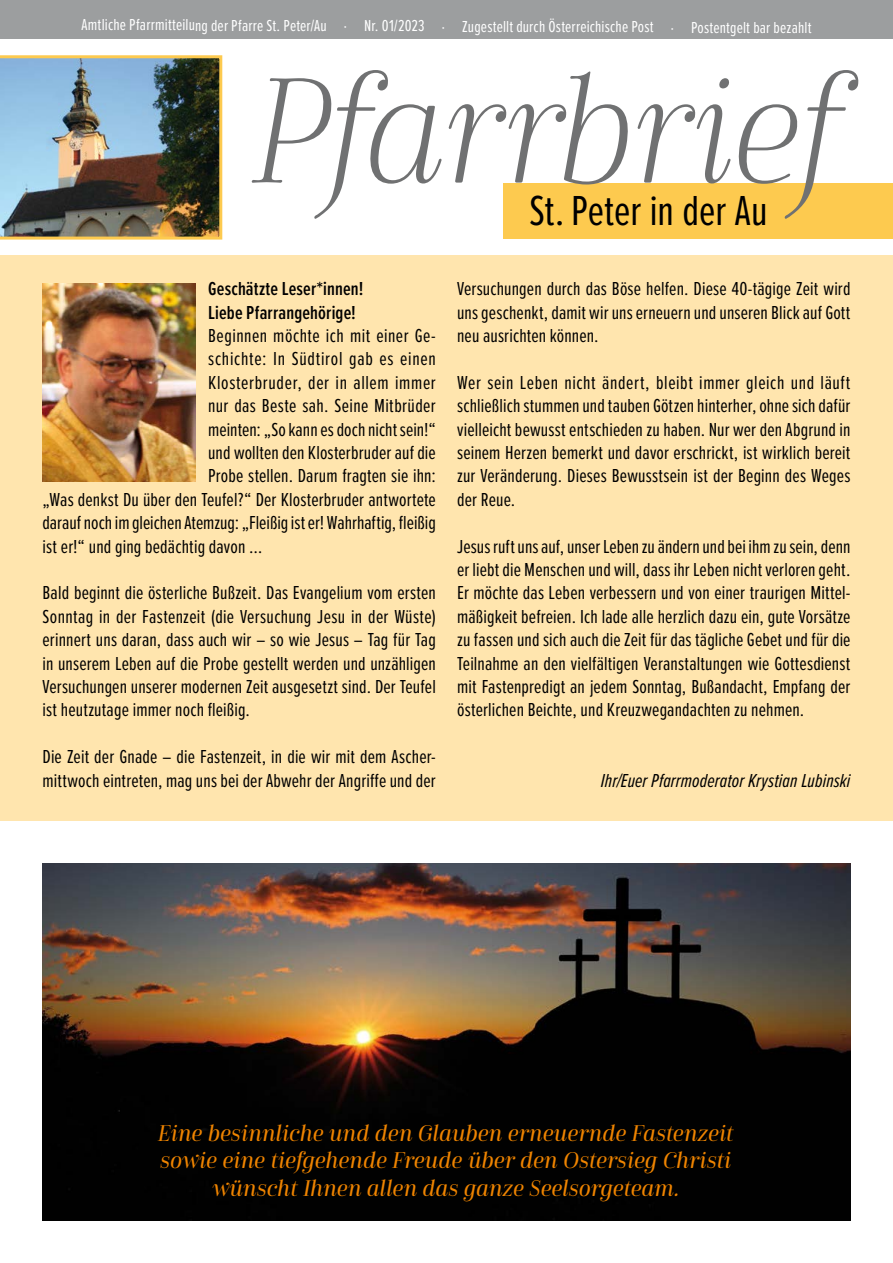
<style>
.page{position:relative;width:893px;height:1263px;background:#fff}
.page>*{position:absolute;margin:0;border:0;box-sizing:border-box;transform-origin:0 0}
.t1{font:148.5px "Cabrito Didone Con Lig It";letter-spacing:-.015em;color:#707172}
.t2{font:43.5px "Proxima Nova Ex Cn";color:#000}
.t3{font:22.5px/27px "Cabrito Didone Con Med It";color:#ef8400;text-align:center}
.t4{font:19.5px/23.4px "Proxima Nova Ex Cn";letter-spacing:.01em;color:#000;text-align:justify}
.t5{font:19.5px "Proxima Nova Ex Cn";letter-spacing:.035em;color:#000}
.t6{font:600 19.5px/23.4px "Proxima Nova Ex Cn";letter-spacing:.01em;color:#000}
.t7{font:italic 19.5px "Proxima Nova Ex Cn";letter-spacing:.005em;color:#000}
.t8{font:16.5px "Proxima Nova Ex Cn";letter-spacing:.005em;color:#fff}
</style>
<div class="page">
<div style="left:503px;top:183px;width:390px;height:56px;background:#fdca4f"></div>
<div style="left:0;top:255px;width:893px;height:566px;background:#ffe5ae"></div>
<div style="left:0;top:0;width:893px;height:38px;background:#9c9e9f"></div>
<img style="left:0;top:55px;width:222px;height:185px">
<img style="left:43px;top:863px;width:807px;height:357px">
<img style="left:42px;top:283px;width:153px;height:199px">
<p class="t8" style="left:82px;top:14px;width:732px">Amtliche Pfarrmitteilung der Pfarre St. Peter/Au ⋅ Nr. 01/2023 ⋅ Zugestellt durch Österreichische Post ⋅ Postentgelt bar bezahlt</p>
<h1 class="t1" style="left:251px;top:47px;width:590px">Pfarrbrief</h1>
<h2 class="t2" style="left:529px;top:179px;width:240px">St. Peter in der Au</h2>
<p class="t6" style="left:208px;top:276px;width:157px">Geschätzte Leser*innen!<br>Liebe Pfarrangehörige!</p>
<p class="t4" style="left:208px;top:323px;width:229px">Beginnen möchte ich mit einer Ge-</p>
<p class="t5" style="left:208px;top:345px;width:229px">schichte: In Südtirol gab es einen</p>
<p class="t5" style="left:208px;top:368px;width:229px">Klosterbruder, der in allem immer</p>
<p class="t4" style="left:208px;top:393px;width:229px">nur das Beste sah. Seine Mitbrüder</p>
<p class="t4" style="left:208px;top:417px;width:229px">meinten: „So kann es doch nicht sein!“</p>
<p class="t4" style="left:208px;top:440px;width:229px">und wollten den Klosterbruder auf die</p>
<p class="t4" style="left:208px;top:463px;width:229px">Probe stellen. Darum fragten sie ihn:</p>
<p class="t4" style="left:43px;top:487px;width:395px">„Was denkst Du über den Teufel?“ Der Klosterbruder antwortete</p>
<p class="t4" style="left:43px;top:510px;width:395px">darauf noch im gleichen Atemzug: „Fleißig ist er! Wahrhaftig, fleißig</p>
<p class="t4" style="left:43px;top:534px;width:221px">ist er!“ und ging bedächtig davon …</p>
<p class="t4" style="left:43px;top:580px;width:395px">Bald beginnt die österliche Bußzeit. Das Evangelium vom ersten Sonntag in der Fastenzeit (die Versuchung Jesu in der Wüste) erinnert uns daran, dass auch wir – so wie Jesus – Tag für Tag in unserem Leben auf die Probe gestellt werden und unzähligen Versuchungen unserer modernen Zeit ausgesetzt sind. Der Teufel ist heutzutage immer noch fleißig.</p>
<p class="t4" style="left:43px;top:744px;width:395px">Die Zeit der Gnade – die Fastenzeit, in die wir mit dem Ascher&shy;mittwoch eintreten, mag uns bei der Abwehr der Angriffe und der</p>
<p class="t4" style="left:457px;top:276px;width:395px">Versuchungen durch das Böse helfen. Diese 40-tägige Zeit wird uns geschenkt, damit wir uns erneuern und unseren Blick auf Gott neu ausrichten können.</p>
<p class="t4" style="left:457px;top:370px;width:395px">Wer sein Leben nicht ändert, bleibt immer gleich und läuft schließlich stummen und tauben Götzen hinterher, ohne sich dafür vielleicht bewusst entschieden zu haben. Nur wer den Abgrund in seinem Herzen bemerkt und davor erschrickt, ist wirklich bereit zur Veränderung. Dieses Bewusstsein ist der Beginn des Weges der Reue.</p>
<p class="t4" style="left:457px;top:534px;width:395px">Jesus ruft uns auf, unser Leben zu ändern und bei ihm zu sein, denn er liebt die Menschen und will, dass ihr Leben nicht verloren geht.<br>Er möchte das Leben verbessern und von einer traurigen Mittel&shy;mäßigkeit befreien. Ich lade alle herzlich dazu ein, gute Vorsätze zu fassen und sich auch die Zeit für das tägliche Gebet und für die Teilnahme an den vielfältigen Veranstaltungen wie Gottesdienst mit Fastenpredigt an jedem Sonntag, Bußandacht, Empfang der österlichen Beichte, und Kreuzwegandachten zu nehmen.</p>
<p class="t7" style="left:601px;top:766px;width:251px">Ihr/Euer Pfarrmoderator Krystian Lubinski</p>
<p class="t3" style="left:158px;top:1120px;width:577px">Eine besinnliche und den Glauben erneuernde Fastenzeit sowie eine tiefgehende Freude über den Ostersieg Christi wünscht Ihnen allen das ganze Seelsorgeteam.</p>
</div>
